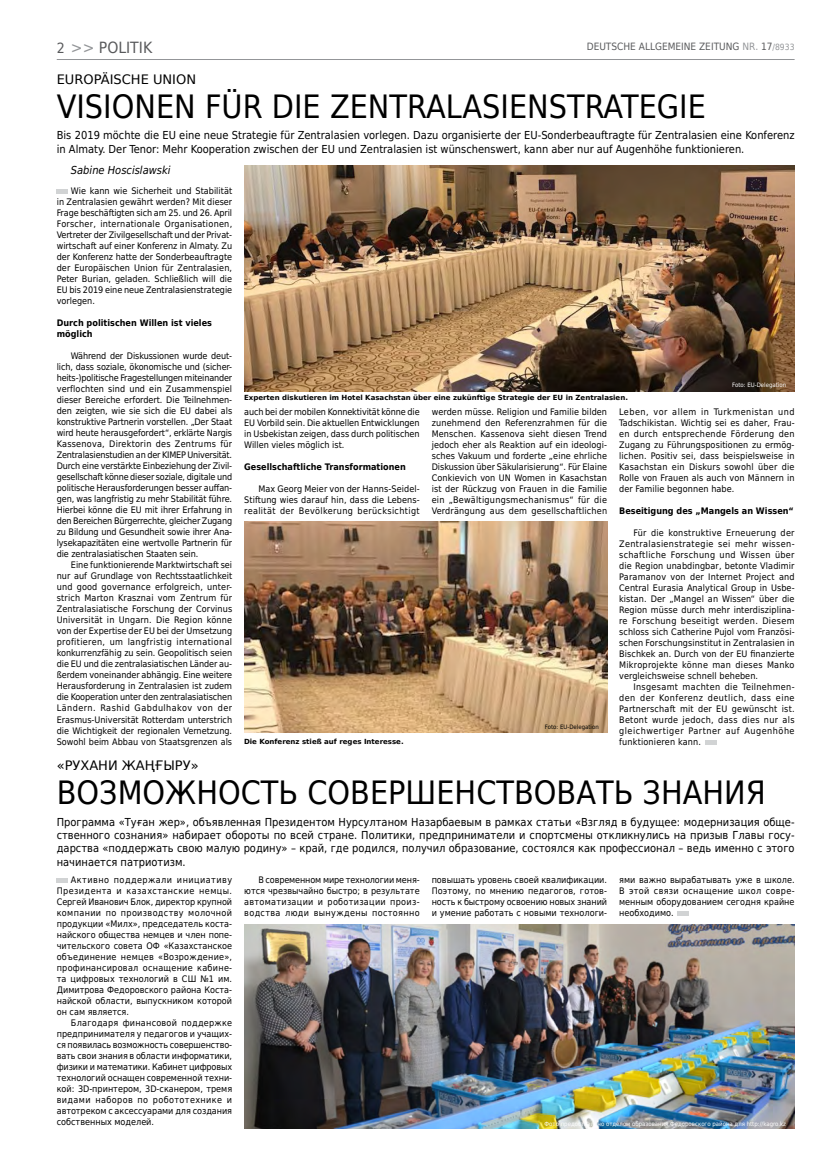
<style>
.page{position:relative;width:823px;height:1163px;background:#fff}
.page>*{position:absolute;margin:0;border:0;box-sizing:border-box;transform-origin:0 0}
.t1{font:32px "DejaVu Sans";color:#000;scale:.9 1}
.t2{font:15.4px "DejaVu Sans";color:#58595b;scale:.91 1}
.t3{font:13px "DejaVu Sans";color:#000}
.t4{font:11px/13.2px "DejaVu Sans Condensed";color:#000;text-align:justify}
.t5{font:italic 11px "DejaVu Sans Condensed";color:#000}
.t6{font:10px "DejaVu Sans";color:#58595b;scale:.9 1}
.t7{font:9px/11px "DejaVu Sans Condensed";color:#000;text-align:justify}
.t8{font:700 9px/11px "DejaVu Sans Condensed";color:#000}
.t9{font:700 7px "DejaVu Sans";color:#000}
.t10{font:6px "DejaVu Sans Condensed";color:#fff}
.t11{font:6px "DejaVu Sans Condensed";color:#000}
.s1{font-size:14px}
.s2{color:#939598}
.s3{font-size:8.5px;color:#939598}
</style>
<div class="page">
<hr style="left:57px;top:59px;width:737px;height:1px;background:#939598">
<hr style="left:57px;top:878px;width:11px;height:4px;background:#d1d3d4">
<div style="left:676px;top:910px;width:12px;height:5px;background:#d1d3d4"></div>
<img style="left:244px;top:924px;width:550px;height:204px">
<img style="left:244px;top:166px;width:550px;height:225px">
<img style="left:244px;top:522px;width:363px;height:210px">
<div style="left:57px;top:189px;width:11px;height:5px;background:#d1d3d4"></div>
<div style="left:704px;top:740px;width:12px;height:5px;background:#d1d3d4"></div>
<h2 class="t2" style="left:57px;top:35px;width:106px"><span class="s1">2</span> <span class="s2">&gt;&gt;</span> POLITIK</h2>
<p class="t6" style="left:586px;top:38px;width:232px">DEUTSCHE ALLGEMEINE ZEITUNG <span class="s2">NR.</span> 17<span class="s3">/8933</span></p>
<h3 class="t3" style="left:57px;top:68px;width:141px">EUROPÄISCHE UNION</h3>
<h1 class="t1" style="left:57px;top:80px;width:722px">VISIONEN FÜR DIE ZENTRALASIENSTRATEGIE</h1>
<p class="t4" style="left:57px;top:128px;width:739px">Bis 2019 möchte die EU eine neue Strategie für Zentralasien vorlegen. Dazu organisierte der EU-Sonderbeauftragte für Zentralasien eine Konferenz in Almaty. Der Tenor: Mehr Kooperation zwischen der EU und Zentralasien ist wünschenswert, kann aber nur auf Augenhöhe funktionieren.</p>
<p class="t5" style="left:71px;top:162px;width:101px">Sabine Hoscislawski</p>
<p class="t7" style="left:57px;top:185px;width:177px;text-indent:14px">Wie kann wie Sicherheit und Stabilität in Zentralasien gewährt werden? Mit dieser Frage beschäftigten sich am 25. und 26. April Forscher, internationale Organisationen, Vertreter der Zivilgesellschaft und der Privat&shy;wirtschaft auf einer Konferenz in Almaty. Zu der Konferenz hatte der Sonderbeauftragte der Europäischen Union für Zentralasien, Peter Burian, geladen. Schließlich will die EU bis 2019 eine neue Zentralasienstrategie vorlegen.</p>
<p class="t8" style="left:57px;top:317px;width:157px">Durch politischen Willen ist vieles möglich</p>
<p class="t7" style="left:57px;top:350px;width:177px;text-indent:14px">Während der Diskussionen wurde deut&shy;lich, dass soziale, ökonomische und (sicher&shy;heits-)politische Fragestellungen miteinander verflochten sind und ein Zusammenspiel dieser Bereiche erfordert. Die Teilnehmen&shy;den zeigten, wie sie sich die EU dabei als konstruktive Partnerin vorstellen. „Der Staat wird heute herausgefordert“, erklärte Nargis Kassenova, Direktorin des Zentrums für Zentralasienstudien an der KIMEP Universität.<br>Durch eine verstärkte Einbeziehung der Zivil&shy;gesellschaft könne dieser soziale, digitale und politische Herausforderungen besser auffan&shy;gen, was langfristig zu mehr Stabilität führe.<br>Hierbei könne die EU mit ihrer Erfahrung in den Bereichen Bürgerrechte, gleicher Zugang zu Bildung und Gesundheit sowie ihrer Ana&shy;lysekapazitäten eine wertvolle Partnerin für die zentralasiatischen Staaten sein.</p>
<p class="t7" style="left:57px;top:559px;width:177px;text-indent:14px">Eine funktionierende Marktwirtschaft sei nur auf Grundlage von Rechtsstaatlichkeit und good governance erfolgreich, unter&shy;strich Marton Krasznai vom Zentrum für Zentralasiatische Forschung der Corvinus Universität in Ungarn. Die Region könne von der Expertise der EU bei der Umsetzung profitieren, um langfristig international konkurrenzfähig zu sein. Geopolitisch seien die EU und die zentralasiatischen Länder au&shy;ßerdem voneinander abhängig. Eine weitere Herausforderung in Zentralasien ist zudem die Kooperation unter den zentralasiatischen Ländern. Rashid Gabdulhakov von der Erasmus-Universität Rotterdam unterstrich die Wichtigkeit der regionalen Vernetzung.<br>Sowohl beim Abbau von Staatsgrenzen als</p>
<p class="t9" style="left:244px;top:392px;width:385px">Experten diskutieren im Hotel Kasachstan über eine zukünftige Strategie der EU in Zentralasien.</p>
<p class="t10" style="left:731px;top:380px;width:55px">Foto: EU-Delegation</p>
<p class="t7" style="left:244px;top:405px;width:177px">auch bei der mobilen Konnektivität könne die EU Vorbild sein. Die aktuellen Entwicklungen in Usbekistan zeigen, dass durch politischen Willen vieles möglich ist.</p>
<p class="t8" style="left:244px;top:460px;width:163px">Gesellschaftliche Transformationen</p>
<p class="t7" style="left:244px;top:482px;width:177px;text-indent:14px">Max Georg Meier von der Hanns-Seidel-Stiftung wies darauf hin, dass die Lebens&shy;realität der Bevölkerung berücksichtigt</p>
<p class="t9" style="left:244px;top:736px;width:161px">Die Konferenz stieß auf reges Interesse.</p>
<p class="t7" style="left:431px;top:405px;width:177px">werden müsse. Religion und Familie bilden zunehmend den Referenzrahmen für die Menschen. Kassenova sieht diesen Trend jedoch eher als Reaktion auf ein ideologi&shy;sches Vakuum und forderte „eine ehrliche Diskussion über Säkularisierung“. Für Elaine Conkievich von UN Women in Kasachstan ist der Rückzug von Frauen in die Familie ein „Bewältigungsmechanismus“ für die Verdrängung aus dem gesellschaftlichen</p>
<p class="t7" style="left:618px;top:405px;width:177px">Leben, vor allem in Turkmenistan und Tadschikistan. Wichtig sei es daher, Frau&shy;en durch entsprechende Förderung den Zugang zu Führungspositionen zu ermög&shy;lichen. Positiv sei, dass beispielsweise in Kasachstan ein Diskurs sowohl über die Rolle von Frauen als auch von Männern in der Familie begonnen habe.</p>
<p class="t8" style="left:618px;top:504px;width:176px">Beseitigung des „Mangels an Wissen“</p>
<p class="t7" style="left:618px;top:526px;width:177px;text-indent:14px">Für die konstruktive Erneuerung der Zentralasienstrategie sei mehr wissen&shy;schaftliche Forschung und Wissen über die Region unabdingbar, betonte Vladimir Paramanov von der Internet Project and Central Eurasia Analytical Group in Usbe&shy;kistan. Der „Mangel an Wissen“ über die Region müsse durch mehr interdisziplina&shy;re Forschung beseitigt werden. Diesem schloss sich Catherine Pujol vom Französi&shy;schen Forschungsinstitut in Zentralasien in Bischkek an. Durch von der EU finanzierte Mikroprojekte könne man dieses Manko vergleichsweise schnell beheben.</p>
<p class="t7" style="left:618px;top:680px;width:177px;text-indent:14px">Insgesamt machten die Teilnehmen&shy;den der Konferenz deutlich, dass eine Partnerschaft mit der EU gewünscht ist.<br>Betont wurde jedoch, dass dies nur als gleichwertiger Partner auf Augenhöhe funktionieren kann.</p>
<p class="t11" style="left:544px;top:721px;width:55px">Foto: EU-Delegation</p>
<h3 class="t3" style="left:57px;top:755px;width:143px">«РУХАНИ ЖАҢҒЫРУ»</h3>
<h1 class="t1" style="left:57px;top:766px;width:788px">ВОЗМОЖНОСТЬ СОВЕРШЕНСТВОВАТЬ ЗНАНИЯ</h1>
<p class="t4" style="left:57px;top:814px;width:739px">Программа «Туған жер», объявленная Президентом Нурсултаном Назарбаевым в рамках статьи «Взгляд в будущее: модернизация обще&shy;ственного сознания» набирает обороты по всей стране. Политики, предприниматели и спортсмены откликнулись на призыв Главы госу&shy;дарства «поддержать свою малую родину» – край, где родился, получил образование, состоялся как профессионал – ведь именно с этого начинается патриотизм.</p>
<p class="t7" style="left:57px;top:873px;width:177px;text-indent:14px">Активно поддержали инициативу Президента и казахстанские немцы.<br>Сергей Иванович Блок, директор крупной компании по производству молочной продукции «Милх», председатель коста&shy;найского общества немцев и член попе&shy;чительского совета ОФ «Казахстанское объединение немцев «Возрождение», профинансировал оснащение кабине&shy;та цифровых технологий в СШ №1 им.<br>Димитрова Федоровского района Коста&shy;найской области, выпускником которой он сам является.</p>
<p class="t7" style="left:57px;top:1016px;width:177px;text-indent:14px">Благодаря финансовой поддержке предпринимателя у педагогов и учащих&shy;ся появилась возможность совершенство&shy;вать свои знания в области информатики, физики и математики. Кабинет цифровых технологий оснащен современной техни&shy;кой: 3D-принтером, 3D-сканером, тремя видами наборов по робототехнике и автотреком с аксессуарами для создания собственных моделей.</p>
<p class="t7" style="left:244px;top:873px;width:177px;text-indent:14px">В современном мире технологии меня&shy;ются чрезвычайно быстро; в результате автоматизации и роботизации произ&shy;водства люди вынуждены постоянно</p>
<p class="t7" style="left:431px;top:873px;width:177px">повышать уровень своей квалификации.<br>Поэтому, по мнению педагогов, готов&shy;ность к быстрому освоению новых знаний и умение работать с новыми технологи-</p>
<p class="t7" style="left:618px;top:873px;width:177px">ями важно вырабатывать уже в школе.<br>В этой связи оснащение школ совре&shy;менным оборудованием сегодня крайне необходимо.</p>
<p class="t10" style="left:544px;top:1118px;width:243px">Фото предоставлено отделом образования Федоровского района для http://kagro.kz</p>
</div>
